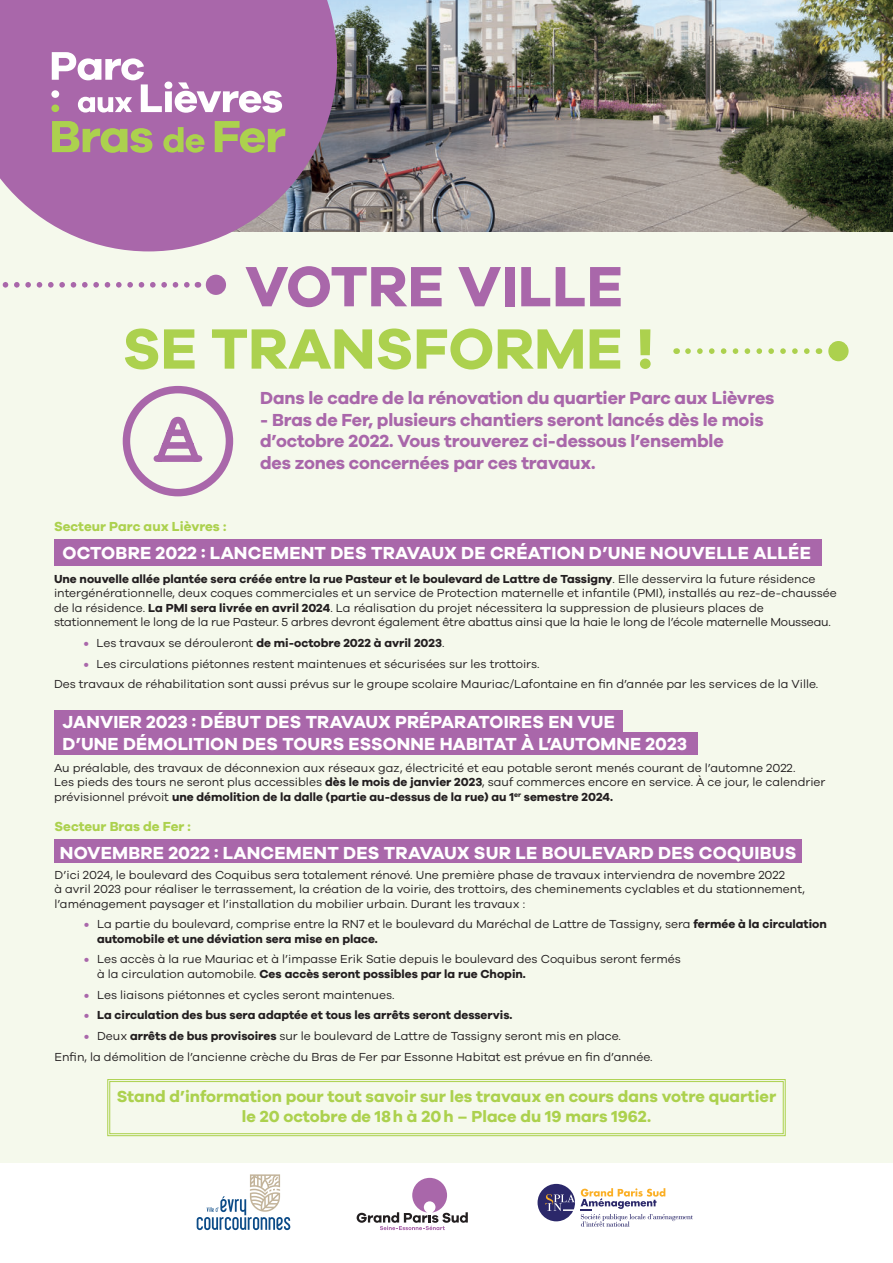
<style>
.page{position:relative;width:893px;height:1263px;background:#f5f9ec}
.page>*{position:absolute;margin:0;border:0;box-sizing:border-box;transform-origin:0 0}
.t1{font:700 58.65px "Galano Grotesque";color:#acd14e}
.t2{font:700 58.65px "Galano Grotesque";color:#a967aa}
.t3{font:700 18px/21.6px "Galano Grotesque";letter-spacing:.01em;color:#fff}
.t4{font:700 18px/21.6px "Galano Grotesque";letter-spacing:-.01em;color:#a967aa}
.t5{font:700 16.5px/19.8px "Galano Grotesque";color:#acd14e;text-align:center}
.t6{font:700 13.5px "Galano Grotesque";color:#acd14e}
.t7{font:12px/14.4px "Galano Grotesque";color:#231f20}
.t8{font:700 12px "Galano Grotesque";color:#231f20}
.s1{font-weight:700}
.s2{color:#a967aa}
.s3{font-weight:400}
.s4{font-weight:700;color:#a967aa}
</style>
<div class="page">
<img style="left:337px;top:0;width:556px;height:232px">
<svg style="left:0;top:0;width:337px;height:251px;background:#ab75ac"></svg>
<svg style="left:52px;top:52px;width:230px;height:61px;background:#bf8fc0"></svg>
<svg style="left:52px;top:121px;width:100px;height:32px;background:#aaa078"></svg>
<svg style="left:163px;top:127px;width:41px;height:26px"></svg>
<svg style="left:215px;top:121px;width:70px;height:32px;background:#aa9b7b"></svg>
<div style="left:54px;top:540px;width:767px;height:26px;background:#a967aa"></div>
<svg style="left:2px;top:282px;width:196px;height:6px"></svg>
<svg style="left:688px;top:348px;width:131px;height:6px"></svg>
<div style="left:206px;top:275px;width:20px;height:20px;background:#a967aa;border-radius:50%"></div>
<div style="left:828px;top:341px;width:21px;height:20px;background:#acd14e;border-radius:50%"></div>
<div style="left:0;top:1163px;width:893px;height:100px;background:#fff"></div>
<svg style="left:197px;top:1174px;width:93px;height:56px"></svg>
<svg style="left:357px;top:1178px;width:111px;height:52px"></svg>
<svg style="left:538px;top:1184px;width:155px;height:42px"></svg>
<svg style="left:153px;top:416px;width:50px;height:46px"></svg>
<div style="left:123px;top:386px;width:110px;height:110px;border:7px solid #a967aa;border-radius:50%"></div>
<div style="left:54px;top:709px;width:568px;height:23px;background:#a967aa"></div>
<div style="left:54px;top:732px;width:643px;height:23px;background:#a967aa"></div>
<div style="left:54px;top:839px;width:748px;height:24px;background:#a967aa"></div>
<svg style="left:107px;top:1079px;width:679px;height:58px"></svg>
<div style="left:109px;top:1081px;width:675px;height:53px;border:1px solid #acd14e"></div>
<h1 class="t2" style="left:245px;top:254px;width:380px">VOTRE VILLE</h1>
<h1 class="t1" style="left:123px;top:317px;width:533px">SE TRANSFORME !</h1>
<h2 class="t4" style="left:260px;top:387px;width:516px">Dans le cadre de la rénovation du quartier Parc aux Lièvres</h2>
<h2 class="t4" style="left:260px;top:408px;width:505px">- Bras de Fer, plusieurs chantiers seront lancés dès le mois d’octobre 2022. Vous trouverez ci-dessous l’ensemble<br>des zones concernées par ces travaux.</h2>
<p class="t6" style="left:54px;top:519px;width:174px">Secteur Parc aux Lièvres :</p>
<h2 class="t3" style="left:62px;top:542px;width:750px">OCTOBRE 2022 : LANCEMENT DES TRAVAUX DE CRÉATION D’UNE NOUVELLE ALLÉE</h2>
<p class="t7" style="left:54px;top:571px;width:784px"><span class="s1">Une nouvelle allée plantée sera créée entre la rue Pasteur et le boulevard de Lattre de Tassigny</span>. Elle desservira la future résidence intergénérationnelle, deux coques commerciales et un service de Protection maternelle et infantile (PMI), installés au rez-de-chaussée de la résidence. <span class="s1">La PMI sera livrée en avril 2024</span>. La réalisation du projet nécessitera la suppression de plusieurs places de stationnement le long de la rue Pasteur. 5 arbres devront également être abattus ainsi que la haie le long de l’école maternelle Mousseau.</p>
<p class="t8" style="left:84px;top:636px;width:362px"><span class="s2">•</span> <span class="s3">Les travaux se dérouleront</span> de mi-octobre 2022 à avril 2023<span class="s3">.</span></p>
<p class="t7" style="left:54px;top:653px;width:766px;line-height:20.9px;text-indent:30px"><span class="s4">•</span> Les circulations piétonnes restent maintenues et sécurisées sur les trottoirs.<br>Des travaux de réhabilitation sont aussi prévus sur le groupe scolaire Mauriac/Lafontaine en fin d’année par les services de la Ville.</p>
<h2 class="t3" style="left:62px;top:711px;width:626px">JANVIER 2023 : DÉBUT DES TRAVAUX PRÉPARATOIRES EN VUE<br>D’UNE DÉMOLITION DES TOURS ESSONNE HABITAT À L’AUTOMNE 2023</h2>
<p class="t7" style="left:54px;top:760px;width:773px">Au préalable, des travaux de déconnexion aux réseaux gaz, électricité et eau potable seront menés courant de l’automne 2022.<br>Les pieds des tours ne seront plus accessibles <span class="s1">dès le mois de janvier 2023</span>, sauf commerces encore en service. À ce jour, le calendrier prévisionnel prévoit <span class="s1">une démolition de la dalle (partie au-dessus de la rue) au 1</span><sup>er</sup> <span class="s1">semestre 2024.</span></p>
<p class="t6" style="left:55px;top:819px;width:138px">Secteur Bras de Fer :</p>
<h2 class="t3" style="left:60px;top:841px;width:738px">NOVEMBRE 2022 : LANCEMENT DES TRAVAUX SUR LE BOULEVARD DES COQUIBUS</h2>
<p class="t7" style="left:55px;top:867px;width:752px">D’ici 2024, le boulevard des Coquibus sera totalement rénové. Une première phase de travaux interviendra de novembre 2022<br>à avril 2023 pour réaliser le terrassement, la création de la voirie, des trottoirs, des cheminements cyclables et du stationnement, l’aménagement paysager et l’installation du mobilier urbain. Durant les travaux :</p>
<p class="t7" style="left:97px;top:917px;width:731px;text-indent:-13px"><span class="s4">•</span> La partie du boulevard, comprise entre la RN7 et le boulevard du Maréchal de Lattre de Tassigny, sera <span class="s1">fermée à la circulation automobile et une déviation sera mise en place.</span></p>
<p class="t7" style="left:97px;top:952px;width:585px;text-indent:-13px"><span class="s4">•</span> Les accès à la rue Mauriac et à l’impasse Erik Satie depuis le boulevard des Coquibus seront fermés à la circulation automobile. <span class="s1">Ces accès seront possibles par la rue Chopin.</span></p>
<p class="t7" style="left:84px;top:987px;width:312px"><span class="s4">•</span> Les liaisons piétonnes et cycles seront maintenues.</p>
<p class="t8" style="left:84px;top:1009px;width:430px"><span class="s2">•</span> La circulation des bus sera adaptée et tous les arrêts seront desservis.</p>
<p class="t7" style="left:55px;top:1026px;width:600px;line-height:20.9px;text-align:center"><span class="s4">•</span> Deux <span class="s1">arrêts de bus provisoires</span> sur le boulevard de Lattre de Tassigny seront mis en place.<br>Enfin, la démolition de l’ancienne crèche du Bras de Fer par Essonne Habitat est prévue en fin d’année.</p>
<h3 class="t5" style="left:117px;top:1086px;width:661px">Stand d’information pour tout savoir sur les travaux en cours dans votre quartier le 20 octobre de 18 h à 20 h – Place du 19 mars 1962.</h3>
</div>
